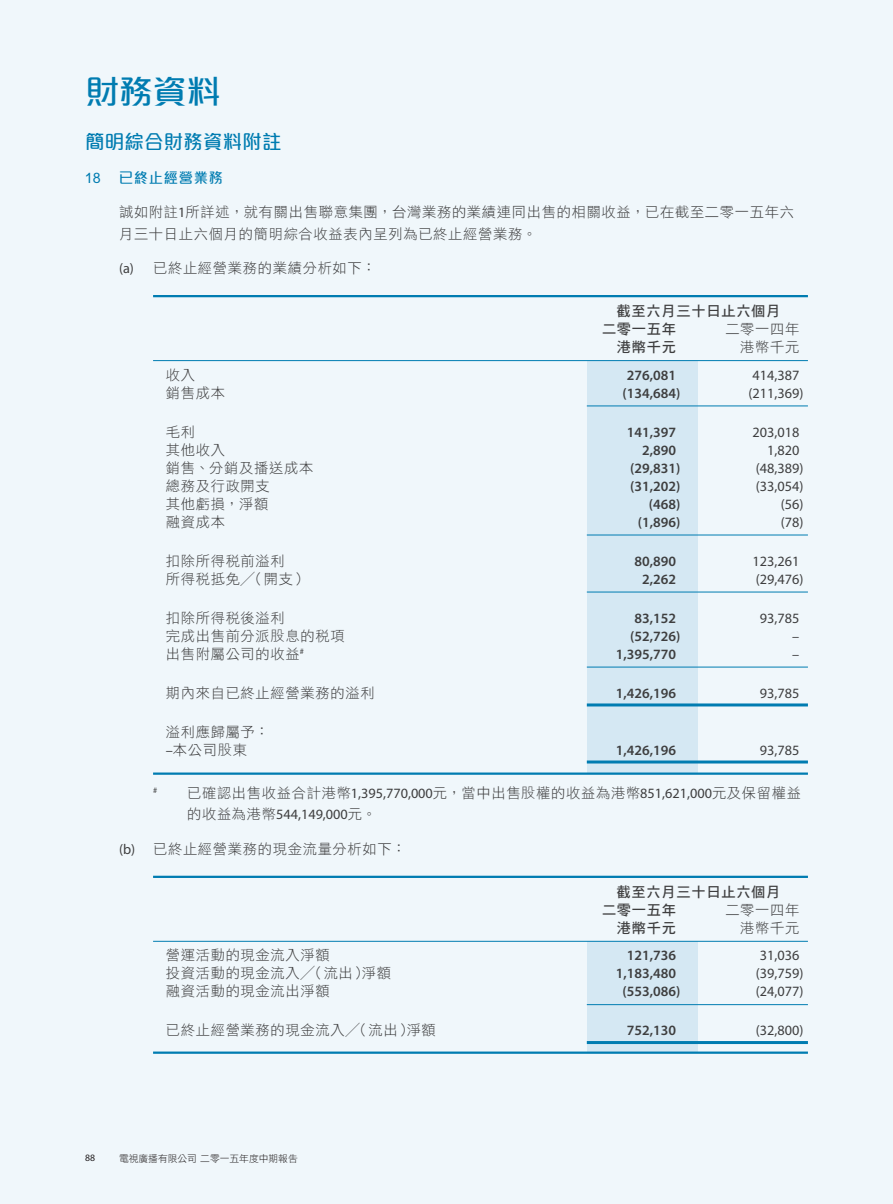
<style>
.page{position:relative;width:893px;height:1204px;background:#fff}
.page>*{position:absolute;margin:0;border:0;box-sizing:border-box;transform-origin:0 0}
.t1{font:500 33px "M Elle HK";color:#007cb1;scale:1.05 1}
.t2{font:500 19.5px "M Elle HK";letter-spacing:.01em;color:#007cb1}
.t3{font:14.25px/21.8px "DF Hei Std W3";letter-spacing:.05em;color:#3e3e3f}
.t4{font:600 14.25px "Myriad Pro";color:#3e3e3f}
.t5{font:14.25px "Myriad Pro";color:#3e3e3f}
.t6{font:14.25px/18px "DF Hei Std W7";letter-spacing:.05em;color:#3e3e3f}
.t7{font:500 14.25px "M Elle HK";letter-spacing:.05em;color:#007cb1}
.t8{font:9.75px "DF Hei Std W3";color:#231f20}
.t9{font:9.75px "Myriad Pro";color:#231f20}
.t10{font:8.25px "Myriad Pro";color:#3e3e3f}
.s1{font-family:"Myriad Pro"}
.s2{font-family:"M Hei HKS";font-weight:300}
.s3{font-family:"DF Hei Std W3"}
</style>
<div class="page">
<div style="left:0;top:0;width:893px;height:1203px;background:#f0f7fb"></div>
<hr style="left:153px;top:295px;width:655px;height:2px;background:#007cb1">
<div style="left:587px;top:360px;width:110px;height:412px;background:#d5e8f3"></div>
<hr style="left:153px;top:360px;width:655px;height:1px;background:#007cb1">
<hr style="left:587px;top:405px;width:221px;height:1px;background:#007cb1">
<hr style="left:587px;top:534px;width:221px;height:1px;background:#007cb1">
<hr style="left:587px;top:591px;width:221px;height:1px;background:#007cb1">
<hr style="left:587px;top:666px;width:221px;height:1px;background:#007cb1">
<hr style="left:587px;top:703px;width:221px;height:3px;background:#007cb1">
<hr style="left:587px;top:760px;width:221px;height:3px;background:#007cb1">
<hr style="left:153px;top:772px;width:655px;height:2px;background:#007cb1">
<hr style="left:153px;top:875px;width:655px;height:2px;background:#007cb1">
<div style="left:587px;top:941px;width:110px;height:111px;background:#d5e8f3"></div>
<hr style="left:153px;top:940px;width:655px;height:1px;background:#007cb1">
<hr style="left:587px;top:1004px;width:221px;height:1px;background:#007cb1">
<hr style="left:587px;top:1040px;width:221px;height:3px;background:#007cb1">
<hr style="left:153px;top:1051px;width:655px;height:2px;background:#007cb1">
<h1 class="t1" style="left:85px;top:69px;width:131px">財務資料</h1>
<h2 class="t2" style="left:85px;top:128px;width:198px">簡明綜合財務資料附註</h2>
<p class="t7" style="left:85px;top:168px;width:17px">18</p>
<p class="t7" style="left:119px;top:168px;width:106px">已終止經營業務</p>
<p class="t3" style="left:119px;top:201px;width:676px">誠如附註<span class="s1">1</span>所詳述，就有關出售聯意集團，台灣業務的業績連同出售的相關收益，已在截至二零一五年六月三十日止六個月的簡明綜合收益表內呈列為已終止經營業務。</p>
<p class="t3" style="left:119px;top:257px;width:259px"><span class="s1">(a)</span> 已終止經營業務的業績分析如下：</p>
<p class="t6" style="left:602px;top:301px;width:180px;text-indent:15px">截至六月三十日止六個月二零一五年</p>
<p class="t3" style="left:725px;top:318px;width:76px">二零一四年</p>
<p class="t6" style="left:617px;top:337px;width:61px">港幣千元</p>
<p class="t3" style="left:740px;top:336px;width:61px">港幣千元</p>
<p class="t3" style="left:166px;top:363px;width:31px">收入</p>
<p class="t4" style="left:627px;top:365px;width:51px">276,081</p>
<p class="t5" style="left:753px;top:366px;width:48px">414,387</p>
<p class="t3" style="left:166px;top:381px;width:61px">銷售成本</p>
<p class="t4" style="left:623px;top:383px;width:59px">(134,684)</p>
<p class="t5" style="left:749px;top:384px;width:56px">(211,369)</p>
<p class="t3" style="left:166px;top:420px;width:31px">毛利</p>
<p class="t4" style="left:627px;top:422px;width:51px">141,397</p>
<p class="t5" style="left:753px;top:423px;width:48px">203,018</p>
<p class="t3" style="left:166px;top:438px;width:61px">其他收入</p>
<p class="t4" style="left:642px;top:440px;width:35px">2,890</p>
<p class="t5" style="left:767px;top:441px;width:34px">1,820</p>
<p class="t3" style="left:166px;top:456px;width:149px">銷售、分銷及播送成本</p>
<p class="t4" style="left:630px;top:458px;width:52px">(29,831)</p>
<p class="t5" style="left:756px;top:459px;width:49px">(48,389)</p>
<p class="t3" style="left:166px;top:474px;width:106px">總務及行政開支</p>
<p class="t4" style="left:630px;top:476px;width:52px">(31,202)</p>
<p class="t5" style="left:756px;top:477px;width:49px">(33,054)</p>
<p class="t3" style="left:166px;top:492px;width:104px">其他虧損，淨額</p>
<p class="t4" style="left:649px;top:494px;width:33px">(468)</p>
<p class="t5" style="left:781px;top:495px;width:24px">(56)</p>
<p class="t3" style="left:166px;top:510px;width:61px">融資成本</p>
<p class="t4" style="left:638px;top:512px;width:44px">(1,896)</p>
<p class="t5" style="left:781px;top:513px;width:24px">(78)</p>
<p class="t3" style="left:166px;top:549px;width:120px">扣除所得稅前溢利</p>
<p class="t4" style="left:635px;top:551px;width:43px">80,890</p>
<p class="t5" style="left:753px;top:552px;width:48px">123,261</p>
<p class="t3" style="left:166px;top:567px;width:143px">所得稅抵免╱（開支）</p>
<p class="t4" style="left:642px;top:569px;width:35px">2,262</p>
<p class="t5" style="left:756px;top:570px;width:49px">(29,476)</p>
<p class="t3" style="left:166px;top:606px;width:120px">扣除所得稅後溢利</p>
<p class="t4" style="left:635px;top:608px;width:43px">83,152</p>
<p class="t5" style="left:760px;top:609px;width:41px">93,785</p>
<p class="t3" style="left:166px;top:624px;width:180px">完成出售前分派<span class="s2">股</span>息的稅項</p>
<p class="t4" style="left:630px;top:626px;width:52px">(52,726)</p>
<p class="t5" style="left:792px;top:627px;width:9px">–</p>
<p class="t3" style="left:166px;top:642px;width:140px">出售附屬公司的收益<sup>#</sup></p>
<p class="t4" style="left:616px;top:644px;width:62px">1,395,770</p>
<p class="t5" style="left:792px;top:645px;width:9px">–</p>
<p class="t3" style="left:166px;top:681px;width:210px">期內來自已終止經營業務的溢利</p>
<p class="t4" style="left:616px;top:683px;width:62px">1,426,196</p>
<p class="t5" style="left:760px;top:684px;width:41px">93,785</p>
<p class="t3" style="left:166px;top:722px;width:105px;line-height:18px">溢利應歸屬予：<span class="s1">–</span>本公司<span class="s2">股</span>東</p>
<p class="t4" style="left:616px;top:740px;width:62px">1,426,196</p>
<p class="t5" style="left:760px;top:741px;width:41px">93,785</p>
<p class="t10" style="left:153px;top:785px;width:6px">#</p>
<p class="t3" style="left:187px;top:781px;width:615px">已確認出售收益合計港幣<span class="s1">1,395,770,000</span>元，當中出售<span class="s2">股</span>權的收益為港幣<span class="s1">851,621,000</span>元及保留權益</p>
<p class="t5" style="left:187px;top:805px;width:191px"><span class="s3">的收益為港幣</span>544,149,000<span class="s3">元。</span></p>
<p class="t3" style="left:119px;top:837px;width:288px"><span class="s1">(b)</span> 已終止經營業務的現金流量分析如下：</p>
<p class="t6" style="left:602px;top:882px;width:180px;text-indent:15px">截至六月三十日止六個月二零一五年</p>
<p class="t3" style="left:725px;top:898px;width:76px">二零一四年</p>
<p class="t6" style="left:617px;top:918px;width:61px">港幣千元</p>
<p class="t3" style="left:740px;top:916px;width:61px">港幣千元</p>
<p class="t3" style="left:166px;top:943px;width:165px">營運活動的現金流入淨額</p>
<p class="t4" style="left:627px;top:946px;width:51px">121,736</p>
<p class="t5" style="left:760px;top:946px;width:41px">31,036</p>
<p class="t3" style="left:166px;top:961px;width:227px">投資活動的現金流入╱（流出）淨額</p>
<p class="t4" style="left:616px;top:964px;width:62px">1,183,480</p>
<p class="t5" style="left:756px;top:964px;width:49px">(39,759)</p>
<p class="t3" style="left:166px;top:979px;width:165px">融資活動的現金流出淨額</p>
<p class="t4" style="left:623px;top:982px;width:59px">(553,086)</p>
<p class="t5" style="left:756px;top:982px;width:49px">(24,077)</p>
<p class="t3" style="left:166px;top:1018px;width:272px">已終止經營業務的現金流入╱（流出）淨額</p>
<p class="t4" style="left:627px;top:1021px;width:51px">752,130</p>
<p class="t5" style="left:756px;top:1021px;width:49px">(32,800)</p>
<p class="t9" style="left:85px;top:1152px;width:11px">88</p>
<p class="t8" style="left:119px;top:1152px;width:180px">電視廣播有限公司 二零一五年度中期報告</p>
</div>
